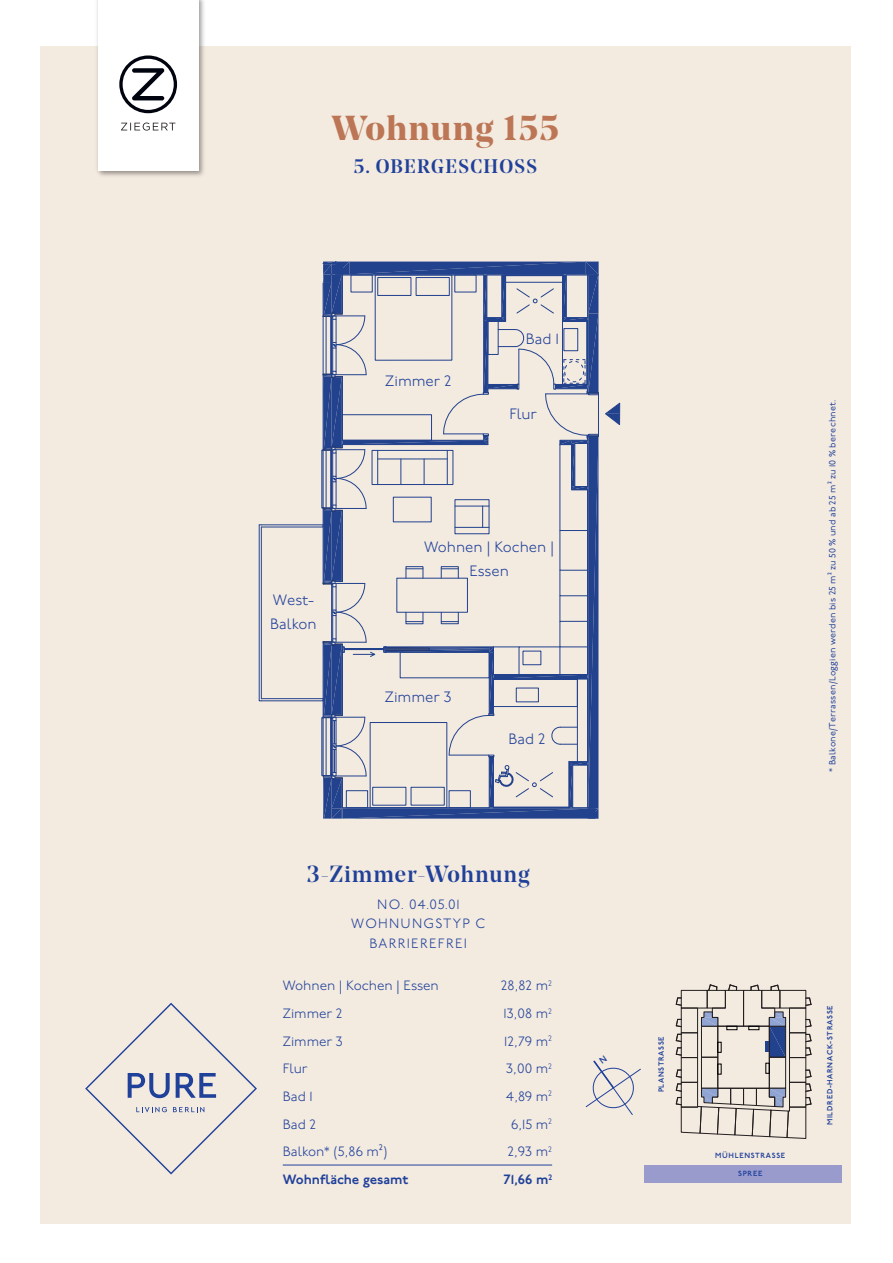
<style>
.page{position:relative;width:893px;height:1263px;background:#fff}
.page>*{position:absolute;margin:0;border:0;box-sizing:border-box;transform-origin:0 0}
.t1{font:700 34.5px "Noe Display";letter-spacing:.035em;color:#bc7655}
.t2{font:500 23.25px "Noe Display";letter-spacing:.04em;color:#20419a}
.t3{font:500 19.5px "Noe Display";letter-spacing:.07em;color:#20419a}
.t4{font:300 15px/24px "P22 Underground";color:#20419a;text-align:center}
.t5{font:300 13.5px "P22 Underground";color:#20419a}
.t6{font:300 13.5px/19.5px "P22 Underground";letter-spacing:.09em;color:#20419a;text-align:center}
.t7{font:600 13.5px "P22 Underground";color:#20419a}
.t8{font:9px "P22 Underground";letter-spacing:.03em;color:#20419a}
.t9{font:600 7.5px "P22 Underground";letter-spacing:.09em;color:#20419a}
</style>
<div class="page">
<div style="left:40px;top:46px;width:810px;height:1178px;background:#f3eae0"></div>
<img style="left:97px;top:0;width:107px;height:176px">
<div style="left:98px;top:0;width:100px;height:171px;background:#fff"></div>
<svg style="left:121px;top:123px;width:54px;height:8px"></svg>
<svg style="left:119px;top:55px;width:58px;height:58px"></svg>
<div style="left:644px;top:1165px;width:198px;height:18px;background:#9a9bcd"></div>
<svg style="left:85px;top:1003px;width:172px;height:171px"></svg>
<div style="left:681px;top:990px;width:26px;height:18px;border:1px solid #231f20"></div>
<div style="left:701px;top:1057px;width:17px;height:31px;border:1px solid #231f20"></div>
<div style="left:681px;top:1008px;width:17px;height:25px;border:1px solid #231f20"></div>
<div style="left:681px;top:1033px;width:17px;height:24px;border:1px solid #231f20"></div>
<div style="left:681px;top:1057px;width:17px;height:25px;border:1px solid #231f20"></div>
<div style="left:681px;top:1082px;width:17px;height:25px;border:1px solid #231f20"></div>
<div style="left:769px;top:1057px;width:17px;height:31px;border:1px solid #231f20"></div>
<div style="left:780px;top:990px;width:26px;height:18px;border:1px solid #231f20"></div>
<div style="left:789px;top:1008px;width:17px;height:25px;border:1px solid #231f20"></div>
<div style="left:789px;top:1033px;width:17px;height:24px;border:1px solid #231f20"></div>
<div style="left:789px;top:1057px;width:17px;height:25px;border:1px solid #231f20"></div>
<div style="left:789px;top:1082px;width:17px;height:25px;border:1px solid #231f20"></div>
<svg style="left:806px;top:1070px;width:5px;height:7px"></svg>
<svg style="left:806px;top:998px;width:5px;height:7px"></svg>
<svg style="left:806px;top:1019px;width:5px;height:8px"></svg>
<svg style="left:806px;top:1048px;width:5px;height:7px"></svg>
<svg style="left:806px;top:1034px;width:5px;height:8px"></svg>
<svg style="left:676px;top:1083px;width:135px;height:55px"></svg>
<svg style="left:676px;top:1070px;width:5px;height:7px"></svg>
<svg style="left:676px;top:997px;width:5px;height:8px"></svg>
<svg style="left:676px;top:1019px;width:5px;height:8px"></svg>
<svg style="left:676px;top:1034px;width:5px;height:21px"></svg>
<svg style="left:766px;top:1063px;width:3px;height:10px"></svg>
<svg style="left:718px;top:1064px;width:3px;height:10px"></svg>
<svg style="left:701px;top:985px;width:85px;height:72px"></svg>
<div style="left:727px;top:1026px;width:10px;height:4px;border:1px solid #000001"></div>
<div style="left:749px;top:1026px;width:10px;height:4px;border:1px solid #000001"></div>
<hr style="left:283px;top:1165px;width:170px;height:1px;background:#20419a">
<hr style="left:453px;top:1165px;width:99px;height:1px;background:#20419a">
<svg style="left:605px;top:403px;width:15px;height:22px"></svg>
<svg style="left:259px;top:261px;width:340px;height:557px"></svg>
<svg style="left:585px;top:1060px;width:56px;height:55px"></svg>
<h1 class="t1" style="left:332px;top:106px;width:228px">Wohnung 155</h1>
<h3 class="t3" style="left:354px;top:154px;width:185px">5. OBERGESCHOSS</h3>
<p class="t4" style="left:385px;top:369px;width:68px">Zimmer 2</p>
<p class="t4" style="left:526px;top:327px;width:35px">Bad 1</p>
<p class="t4" style="left:509px;top:402px;width:29px">Flur</p>
<p class="t4" style="left:270px;top:588px;width:48px;text-align:left">West-<br>Balkon</p>
<p class="t4" style="left:424px;top:535px;width:132px">Wohnen | Kochen |<br>Essen</p>
<p class="t4" style="left:385px;top:686px;width:68px">Zimmer 3</p>
<p class="t4" style="left:508px;top:727px;width:39px">Bad 2</p>
<h2 class="t2" style="left:307px;top:859px;width:224px">3-Zimmer-Wohnung</h2>
<p class="t6" style="left:351px;top:895px;width:136px">NO. 04.05.01<br>WOHNUNGSTYP C<br>BARRIEREFREI</p>
<p class="t5" style="left:283px;top:978px;width:158px">Wohnen | Kochen | Essen</p>
<p class="t5" style="left:501px;top:978px;width:53px">28,82 m<sup>2</sup></p>
<p class="t5" style="left:283px;top:1006px;width:61px">Zimmer 2</p>
<p class="t5" style="left:504px;top:1006px;width:50px">13,08 m<sup>2</sup></p>
<p class="t5" style="left:283px;top:1033px;width:62px">Zimmer 3</p>
<p class="t5" style="left:504px;top:1033px;width:49px">12,79 m<sup>2</sup></p>
<p class="t5" style="left:283px;top:1061px;width:27px">Flur</p>
<p class="t5" style="left:506px;top:1061px;width:47px">3,00 m<sup>2</sup></p>
<p class="t5" style="left:283px;top:1089px;width:31px">Bad 1</p>
<p class="t5" style="left:506px;top:1089px;width:48px">4,89 m<sup>2</sup></p>
<p class="t5" style="left:283px;top:1116px;width:35px">Bad 2</p>
<p class="t5" style="left:511px;top:1116px;width:43px">6,15 m<sup>2</sup></p>
<p class="t5" style="left:283px;top:1144px;width:106px">Balkon* (5,86 m²)</p>
<p class="t5" style="left:507px;top:1144px;width:46px">2,93 m<sup>2</sup></p>
<p class="t7" style="left:283px;top:1172px;width:127px">Wohnfläche gesamt</p>
<p class="t7" style="left:504px;top:1172px;width:50px">71,66 m<sup>2</sup></p>
<p class="t8" style="left:827px;top:772px;width:374px;rotate:-90deg">* Balkone/Terrassen/Loggien werden bis 25 m² zu 50 % und ab 25 m² zu 10 % berechnet.</p>
<p class="t9" style="left:657px;top:1092px;width:58px;rotate:-90deg">PLANSTRASSE</p>
<p class="t9" style="left:715px;top:1151px;width:72px">MÜHLENSTRASSE</p>
<p class="t9" style="left:738px;top:1169px;width:26px">SPREE</p>
<p class="t9" style="left:826px;top:1125px;width:121px;rotate:-90deg">MILDRED-HARNACK-STRASSE</p>
</div>
